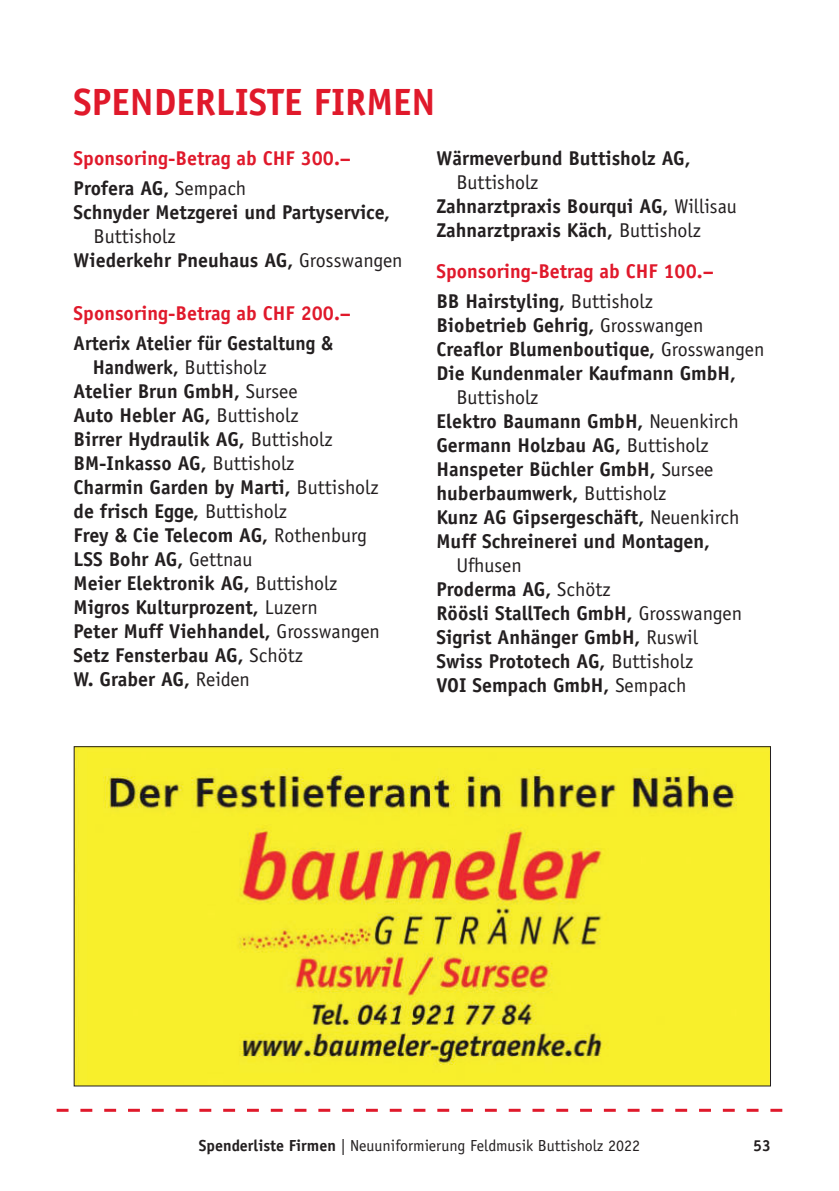
<style>
.page{position:relative;width:839px;height:1191px;background:#fff}
.page>*{position:absolute;margin:0;border:0;box-sizing:border-box;transform-origin:0 0}
.t1{font:700 38px "Officina Sans";color:#e0192b}
.t2{font:700 20px/24px "Officina Sans";color:#231f20}
.t3{font:700 20px/29.6px "Officina Sans";color:#e0192b}
.t4{font:20px/24px "Officina Sans";color:#231f20}
.t5{font:700 20px "Officina Sans";color:#231f20;scale:.96 1}
.t6{font:16px "Officina Sans";color:#231f20}
.t7{font:700 16px "Officina Sans";color:#231f20}
.s1{color:#231f20}
.s2{font-weight:400;color:#231f20}
.s3{font-weight:700}
.s4{font-weight:400}
</style>
<div class="page">
<svg style="left:57px;top:1108px;width:725px;height:3px"></svg>
<img style="left:76px;top:748px;width:693px;height:336px">
<h1 class="t1" style="left:74px;top:86px;width:363px">SPENDERLISTE FIRMEN</h1>
<p class="t3" style="left:74px;top:145px;width:279px">Sponsoring-Betrag ab CHF 300.–<br><span class="s1">Profera AG,</span> <span class="s2">Sempach</span></p>
<p class="t2" style="left:74px;top:202px;width:318px">Schnyder Metzgerei und Partyservice,</p>
<p class="t4" style="left:74px;top:225px;width:330px;text-indent:20px">Buttisholz<br><span class="s3">Wiederkehr Pneuhaus AG,</span> Grosswangen</p>
<p class="t3" style="left:74px;top:300px;width:279px">Sponsoring-Betrag ab CHF 200.–</p>
<p class="t5" style="left:74px;top:335px;width:271px">Arterix Atelier für Gestaltung &amp;</p>
<p class="t4" style="left:93px;top:357px;width:175px"><span class="s3">Handwerk,</span> Buttisholz</p>
<p class="t2" style="left:74px;top:381px;width:226px">Atelier Brun GmbH, <span class="s4">Sursee</span></p>
<p class="t2" style="left:74px;top:405px;width:226px">Auto Hebler AG, <span class="s4">Buttisholz</span></p>
<p class="t2" style="left:74px;top:429px;width:260px">Birrer Hydraulik AG, <span class="s4">Buttisholz</span></p>
<p class="t2" style="left:74px;top:453px;width:222px">BM-Inkasso AG, <span class="s4">Buttisholz</span></p>
<p class="t2" style="left:74px;top:477px;width:306px">Charmin Garden by Marti, <span class="s4">Buttisholz</span></p>
<p class="t2" style="left:74px;top:501px;width:215px">de frisch Egge, <span class="s4">Buttisholz</span></p>
<p class="t2" style="left:74px;top:525px;width:295px">Frey &amp; Cie Telecom AG, <span class="s4">Rothenburg</span></p>
<p class="t2" style="left:74px;top:549px;width:180px">LSS Bohr AG, <span class="s4">Gettnau</span></p>
<p class="t2" style="left:74px;top:573px;width:265px">Meier Elektronik AG, <span class="s4">Buttisholz</span></p>
<p class="t2" style="left:74px;top:597px;width:246px">Migros Kulturprozent, <span class="s4">Luzern</span></p>
<p class="t2" style="left:74px;top:621px;width:308px">Peter Muff Viehhandel, <span class="s4">Grosswangen</span></p>
<p class="t2" style="left:74px;top:645px;width:231px">Setz Fensterbau AG, <span class="s4">Schötz</span></p>
<p class="t2" style="left:74px;top:669px;width:178px">W. Graber AG, <span class="s4">Reiden</span></p>
<p class="t2" style="left:436px;top:148px;width:256px">Wärmeverbund Buttisholz AG,</p>
<p class="t2" style="left:436px;top:172px;width:302px;text-indent:20px"><span class="s4">Buttisholz<br></span>Zahnarztpraxis Bourqui AG, <span class="s4">Willisau<br></span>Zahnarztpraxis Käch, <span class="s4">Buttisholz</span></p>
<p class="t3" style="left:436px;top:258px;width:279px">Sponsoring-Betrag ab CHF 100.–<br><span class="s1">BB Hairstyling,</span> <span class="s2">Buttisholz</span></p>
<p class="t2" style="left:436px;top:315px;width:329px">Biobetrieb Gehrig, <span class="s4">Grosswangen<br></span>Creaflor Blumenboutique, <span class="s4">Grosswangen<br></span>Die Kundenmaler Kaufmann GmbH,</p>
<p class="t2" style="left:436px;top:387px;width:305px;text-indent:20px"><span class="s4">Buttisholz<br></span>Elektro Baumann GmbH, <span class="s4">Neuenkirch<br></span>Germann Holzbau AG, <span class="s4">Buttisholz<br></span>Hanspeter Büchler GmbH, <span class="s4">Sursee </span>huberbaumwerk, <span class="s4">Buttisholz<br></span>Kunz AG Gipsergeschäft, <span class="s4">Neuenkirch<br></span>Muff Schreinerei und Montagen,</p>
<p class="t2" style="left:436px;top:555px;width:307px;text-indent:20px"><span class="s4">Ufhusen<br></span>Proderma AG, <span class="s4">Schötz<br></span>Röösli StallTech GmbH, <span class="s4">Grosswangen<br></span>Sigrist Anhänger GmbH, <span class="s4">Ruswil<br></span>Swiss Prototech AG, <span class="s4">Buttisholz<br></span>VOI Sempach GmbH, <span class="s4">Sempach</span></p>
<p class="t6" style="left:199px;top:1139px;width:443px"><span class="s3">Spenderliste Firmen</span> | Neuuniformierung Feldmusik Buttisholz 2022</p>
<p class="t7" style="left:753px;top:1139px;width:19px">53</p>
</div>
